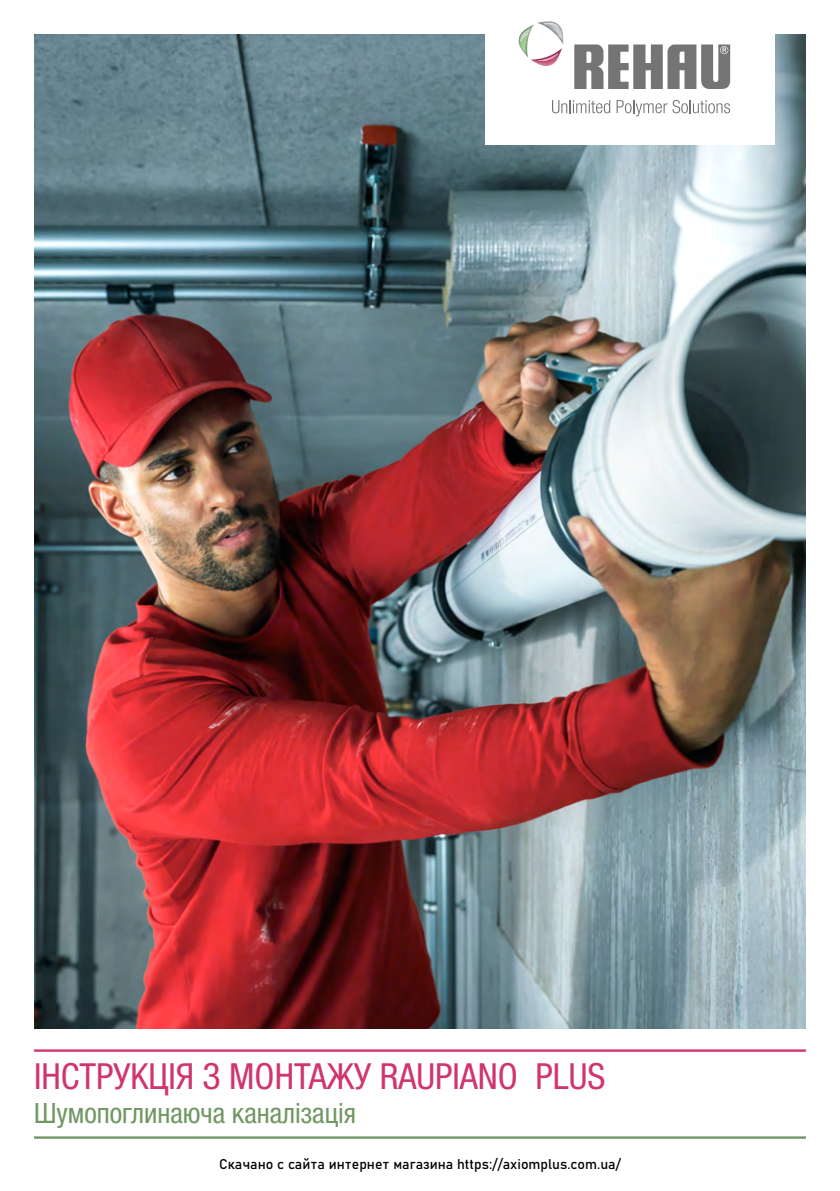
<style>
.page{position:relative;width:840px;height:1191px;background:#fff}
.page>*{position:absolute;margin:0;border:0;box-sizing:border-box;transform-origin:0 0}
.t1{font:condensed 36px "Helvetica Neue LTW1 G";color:#d1356f}
.t2{font:condensed 28px "Helvetica Neue LTW1 G";color:#709862}
.t3{font:14px "Bahnschrift";color:#000}
</style>
<div class="page">
<img style="left:34px;top:34px;width:771px;height:995px">
<hr style="left:34px;top:1049px;width:771px;height:2px;background:#d1356f">
<hr style="left:34px;top:1136px;width:771px;height:2px;background:#709862">
<div style="left:485px;top:0;width:289px;height:145px;background:#fff"></div>
<svg style="left:552px;top:100px;width:58px;height:13px"></svg>
<svg style="left:616px;top:100px;width:113px;height:16px"></svg>
<svg style="left:574px;top:44px;width:155px;height:45px"></svg>
<svg style="left:518px;top:21px;width:45px;height:45px"></svg>
<img style="left:520px;top:29px;width:9px;height:14px">
<img style="left:537px;top:53px;width:21px;height:8px">
<img style="left:543px;top:23px;width:15px;height:4px">
<h1 class="t1" style="left:34px;top:1055px;width:572px">ІНСТРУКЦІЯ З МОНТАЖУ RAUPIANO PLUS</h1>
<h2 class="t2" style="left:34px;top:1096px;width:323px">Шумопоглинаюча каналізація</h2>
<p class="t3" style="left:219px;top:1155px;width:403px">Скачано с сайта интернет магазина https://axiomplus.com.ua/</p>
</div>
